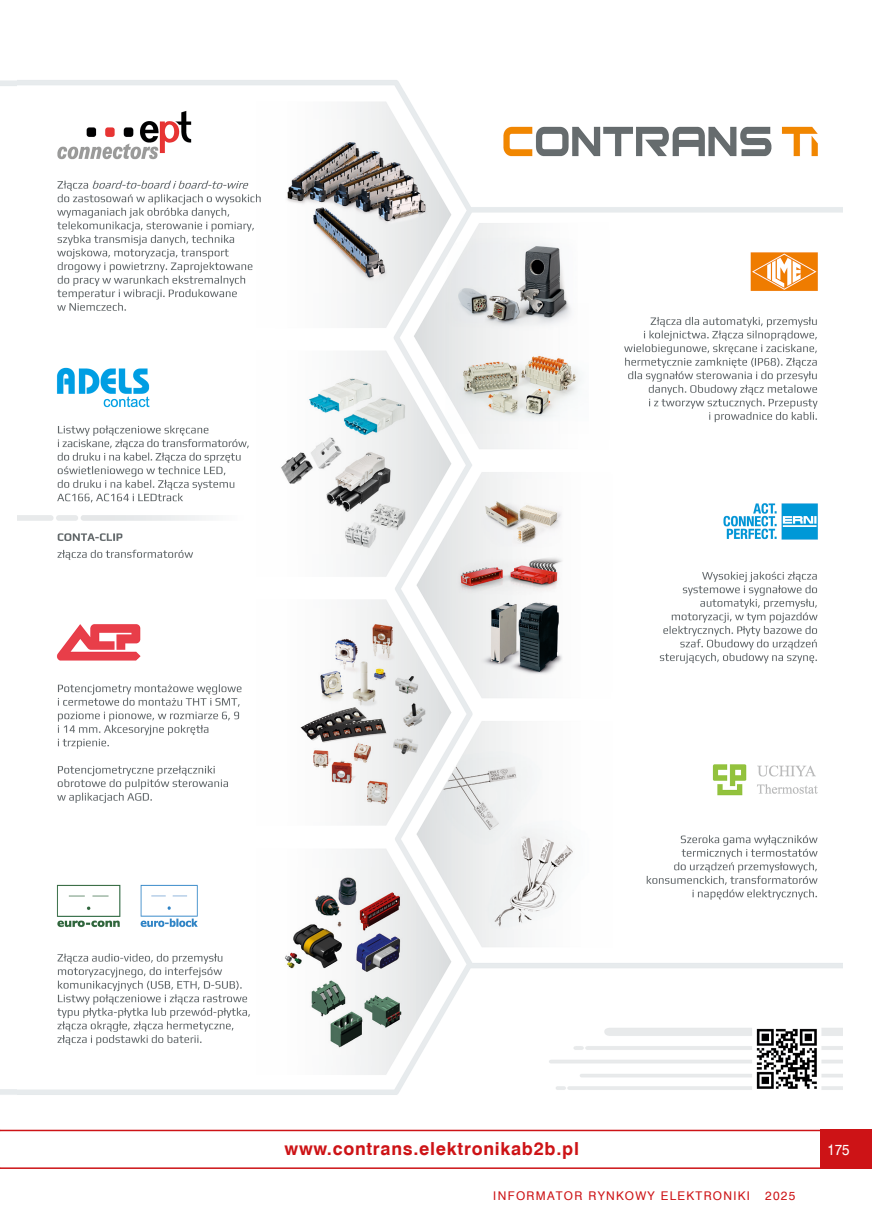
<style>
.page{position:relative;width:872px;height:1225px;background:#fff}
.page>*{position:absolute;margin:0;border:0;box-sizing:border-box;transform-origin:0 0}
.PrezWwwAdres{font:700 18px "Swis 721 EU";letter-spacing:.04em;color:#cd1316}
.t1{font:15px "Swis 721 EU";color:#fff;scale:.9 1}
.t2{font:12px "Swis 721 EU";letter-spacing:.11em;color:#cd1316}
</style>
<div class="page">
<div style="left:821px;top:1129px;width:51px;height:40px;background:#cd1316"></div>
<hr style="left:0;top:1129px;width:821px;height:2px;background:#cd1316">
<hr style="left:0;top:1167px;width:821px;height:2px;background:#cd1316">
<img style="left:17px;top:80px;width:825px;height:1015px">
<p class="PrezWwwAdres" style="left:284px;top:1137px;width:296px">www.contrans.elektronikab2b.pl</p>
<p class="t1" style="left:827px;top:1140px;width:26px">175</p>
<p class="t2" style="left:493px;top:1188px;width:258px">INFORMATOR RYNKOWY ELEKTRONIKI</p>
<p class="t2" style="left:765px;top:1188px;width:32px">2025</p>
</div>
